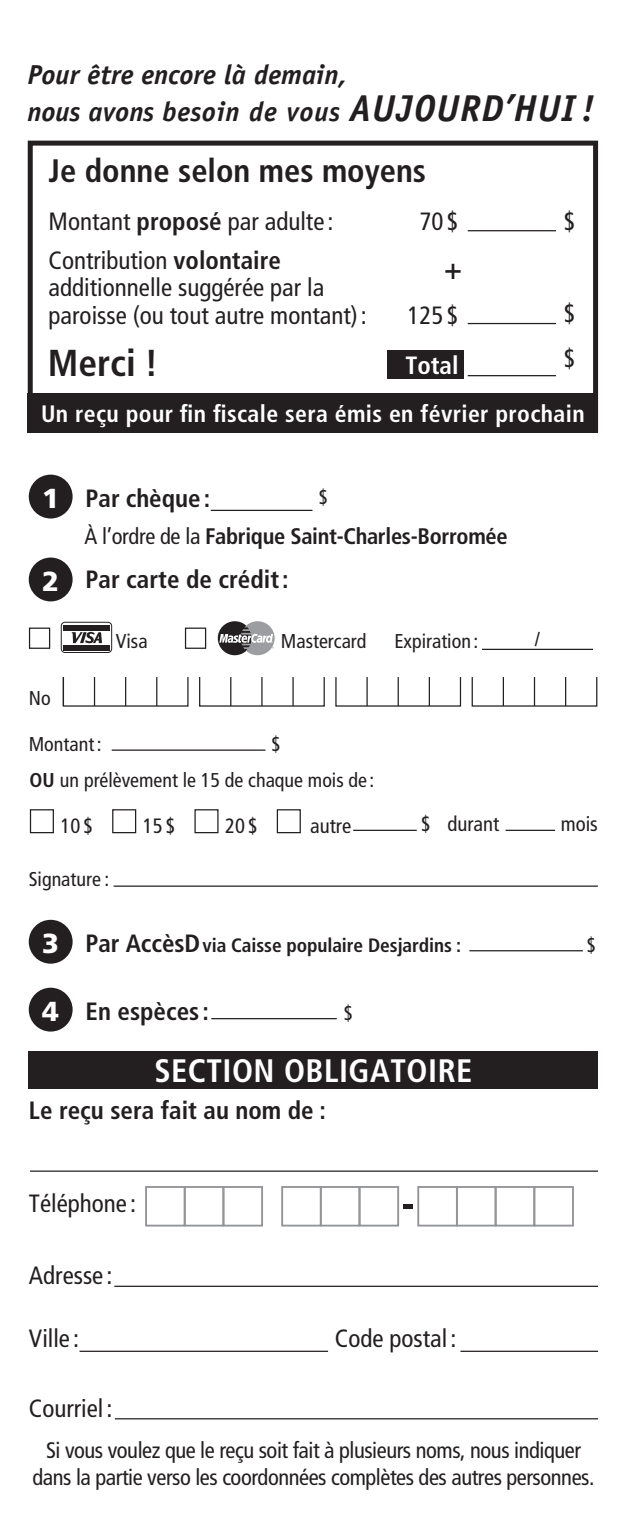
<style>
.page{position:relative;width:630px;height:1530px;background:#fff}
.page>*{position:absolute;margin:0;border:0;box-sizing:border-box;transform-origin:0 0}
.t1{font:700 condensed 37.5px "Frutiger";color:#231f20}
.t2{font:700 condensed 32.5px "Frutiger";color:#231f20}
.t3{font:700 condensed 32.5px "Frutiger";letter-spacing:.015em;color:#fff}
.t4{font:700 condensed 30px "Frutiger";color:#231f20}
.t5{font:italic 700 27.5px/37.5px "Officina Sans";color:#231f20}
.Normal_e{font:900 27.5px "Frutiger";color:#fff}
.t6{font:condensed 25px/27.5px "Frutiger";color:#231f20}
.t7{font:700 condensed 25px "Frutiger";color:#231f20}
.t8{font:700 condensed 25px "Frutiger";color:#fff}
.t9{font:700 condensed 23.75px "Frutiger";letter-spacing:.015em;color:#fff}
.t10{font:condensed 22.5px "Frutiger";letter-spacing:-.02em;color:#231f20}
.t11{font:700 condensed 22.5px "Frutiger";letter-spacing:-.015em;color:#231f20}
.t12{font:condensed 20.75px "Frutiger";color:#231f20}
.t13{font:condensed 20px "Frutiger";color:#231f20}
.t14{font:700 condensed 19.5px "Frutiger";letter-spacing:-.005em;color:#231f20}
.s1{font-size:37.5px}
.s2{font-weight:700}
.s3{font-weight:400}
.s4{font-size:25px}
</style>
<div class="page">
<div style="left:387px;top:350px;width:77px;height:29px;background:#231f20"></div>
<div style="left:28px;top:141px;width:570px;height:292px;border:5px solid #231f20"></div>
<div style="left:29px;top:1051px;width:569px;height:37px;background:#231f20"></div>
<hr style="left:211px;top:1018px;width:126px;height:1px;background:#231f20">
<hr style="left:114px;top:1286px;width:484px;height:1px;background:#231f20">
<hr style="left:80px;top:1351px;width:248px;height:1px;background:#231f20">
<hr style="left:115px;top:1418px;width:483px;height:1px;background:#231f20">
<hr style="left:468px;top:230px;width:88px;height:1px;background:#231f20">
<hr style="left:468px;top:323px;width:88px;height:1px;background:#231f20">
<hr style="left:468px;top:375px;width:88px;height:1px;background:#231f20">
<div style="left:29px;top:628px;width:21px;height:21px;border:1px solid #231f20"></div>
<svg style="left:63px;top:677px;width:1px;height:29px"></svg>
<svg style="left:94px;top:677px;width:1px;height:29px"></svg>
<svg style="left:125px;top:677px;width:1px;height:29px"></svg>
<svg style="left:156px;top:677px;width:1px;height:29px"></svg>
<svg style="left:230px;top:677px;width:1px;height:29px"></svg>
<hr style="left:261px;top:677px;width:2px;height:29px;background:#231f20">
<hr style="left:292px;top:677px;width:2px;height:29px;background:#231f20">
<hr style="left:366px;top:677px;width:2px;height:29px;background:#231f20">
<svg style="left:398px;top:677px;width:1px;height:29px"></svg>
<svg style="left:429px;top:677px;width:1px;height:29px"></svg>
<svg style="left:503px;top:677px;width:1px;height:29px"></svg>
<svg style="left:534px;top:677px;width:1px;height:29px"></svg>
<svg style="left:565px;top:677px;width:1px;height:29px"></svg>
<hr style="left:482px;top:649px;width:111px;height:1px;background:#231f20">
<div style="left:30px;top:809px;width:24px;height:24px;border:1px solid #231f20"></div>
<div style="left:112px;top:809px;width:24px;height:24px;border:1px solid #231f20"></div>
<div style="left:194px;top:809px;width:25px;height:24px;border:1px solid #231f20"></div>
<div style="left:277px;top:809px;width:24px;height:24px;border:1px solid #231f20"></div>
<hr style="left:353px;top:830px;width:64px;height:1px;background:#231f20">
<hr style="left:506px;top:830px;width:49px;height:1px;background:#231f20">
<hr style="left:112px;top:750px;width:153px;height:1px;background:#231f20">
<svg style="left:71px;top:631px;width:31px;height:13px"></svg>
<div style="left:63px;top:625px;width:46px;height:6px;background:#231f20"></div>
<div style="left:63px;top:645px;width:46px;height:6px;background:#231f20"></div>
<div style="left:61px;top:622px;width:51px;height:31px;border:1px solid #231f20;border-radius:4px"></div>
<div style="left:185px;top:628px;width:21px;height:21px;border:1px solid #231f20"></div>
<svg style="left:219px;top:621px;width:56px;height:34px"></svg>
<hr style="left:114px;top:886px;width:484px;height:1px;background:#231f20">
<div style="left:29px;top:558px;width:44px;height:43px;background:#231f20;border-radius:50%"></div>
<hr style="left:211px;top:510px;width:102px;height:1px;background:#231f20">
<div style="left:29px;top:475px;width:44px;height:44px;background:#231f20;border-radius:50%"></div>
<div style="left:29px;top:988px;width:44px;height:44px;background:#231f20;border-radius:50%"></div>
<hr style="left:460px;top:1351px;width:138px;height:1px;background:#231f20">
<div style="left:28px;top:394px;width:570px;height:39px;background:#231f20"></div>
<hr style="left:469px;top:950px;width:114px;height:1px;background:#231f20">
<div style="left:29px;top:920px;width:44px;height:44px;background:#231f20;border-radius:50%"></div>
<hr style="left:30px;top:1171px;width:568px;height:1px;background:#231f20">
<div style="left:145px;top:1186px;width:41px;height:41px;border:2px solid #939598"></div>
<div style="left:184px;top:1186px;width:40px;height:41px;border:2px solid #939598"></div>
<div style="left:223px;top:1186px;width:40px;height:41px;border:2px solid #939598"></div>
<div style="left:281px;top:1186px;width:41px;height:41px;border:2px solid #939598"></div>
<div style="left:320px;top:1186px;width:40px;height:41px;border:2px solid #939598"></div>
<div style="left:359px;top:1186px;width:40px;height:41px;border:2px solid #939598"></div>
<div style="left:417px;top:1186px;width:41px;height:41px;border:2px solid #939598"></div>
<div style="left:456px;top:1186px;width:41px;height:41px;border:2px solid #939598"></div>
<div style="left:495px;top:1186px;width:40px;height:41px;border:2px solid #939598"></div>
<div style="left:533px;top:1186px;width:41px;height:41px;border:2px solid #939598"></div>
<hr style="left:403px;top:1204px;width:10px;height:4px;background:#231f20">
<p class="t5" style="left:28px;top:56px;width:569px">Pour être encore là demain,<br>nous avons besoin de vous <span class="s1">AUJOURD’HUI!</span></p>
<p class="t2" style="left:49px;top:152px;width:379px">Je donne selon mes moyens</p>
<p class="t6" style="left:49px;top:208px;width:286px">Montant <span class="s2">proposé</span> par adulte :</p>
<p class="t6" style="left:420px;top:208px;width:41px">70$</p>
<p class="t6" style="left:49px;top:246px;width:320px">Contribution <span class="s2">volontaire </span>additionnelle suggérée par la paroisse (ou tout autre montant):</p>
<p class="t4" style="left:444px;top:251px;width:19px">+</p>
<p class="t6" style="left:408px;top:301px;width:53px">125 $</p>
<p class="t8" style="left:405px;top:350px;width:55px">Total</p>
<p class="t1" style="left:48px;top:341px;width:112px">Merci !</p>
<p class="t6" style="left:564px;top:208px;width:14px">$</p>
<p class="t6" style="left:564px;top:300px;width:14px">$</p>
<p class="t6" style="left:564px;top:345px;width:14px">$</p>
<p class="t9" style="left:41px;top:400px;width:545px">Un reçu pour fin fiscale sera émis en février prochain</p>
<p class="Normal_e" style="left:42px;top:481px;width:18px">1</p>
<p class="t7" style="left:86px;top:483px;width:126px">Par chèque :</p>
<p class="t13" style="left:318px;top:486px;width:11px">$</p>
<p class="Normal_e" style="left:42px;top:564px;width:18px">2</p>
<p class="t13" style="left:29px;top:686px;width:23px">No</p>
<p class="t11" style="left:84px;top:523px;width:425px"><span class="s3">À l’ordre de la</span> Fabrique Saint-Charles-Borromée</p>
<p class="t7" style="left:86px;top:564px;width:205px">Par carte de crédit:</p>
<p class="t13" style="left:116px;top:630px;width:33px">Visa</p>
<p class="t13" style="left:281px;top:630px;width:87px">Mastercard</p>
<p class="t13" style="left:394px;top:630px;width:85px">Expiration :</p>
<p class="t13" style="left:535px;top:627px;width:7px">/</p>
<p class="t13" style="left:29px;top:732px;width:74px">Montant:</p>
<p class="t13" style="left:271px;top:732px;width:11px">$</p>
<p class="t13" style="left:30px;top:769px;width:346px"><span class="s2">OU</span> un prélèvement le 15 de chaque mois de :</p>
<p class="t12" style="left:61px;top:814px;width:34px">10$</p>
<p class="t12" style="left:143px;top:814px;width:34px">15$</p>
<p class="t12" style="left:225px;top:814px;width:34px">20$</p>
<p class="t12" style="left:310px;top:814px;width:43px">autre</p>
<p class="t12" style="left:421px;top:812px;width:11px">$</p>
<p class="t12" style="left:448px;top:812px;width:53px">durant</p>
<p class="t12" style="left:561px;top:812px;width:39px">mois</p>
<p class="t13" style="left:29px;top:868px;width:82px">Signature :</p>
<p class="Normal_e" style="left:42px;top:927px;width:18px">3</p>
<p class="t14" style="left:86px;top:933px;width:377px"><span class="s4">Par AccèsD</span>via Caisse populaire Desjardins :</p>
<p class="t13" style="left:586px;top:933px;width:11px">$</p>
<p class="Normal_e" style="left:42px;top:994px;width:18px">4</p>
<p class="t7" style="left:86px;top:996px;width:125px">En espèces :</p>
<p class="t13" style="left:343px;top:1002px;width:11px">$</p>
<p class="t3" style="left:154px;top:1051px;width:320px">SECTION OBLIGATOIRE</p>
<p class="t7" style="left:29px;top:1096px;width:298px">Le reçu sera fait au nom de :</p>
<p class="t6" style="left:29px;top:1190px;width:109px">Téléphone :</p>
<p class="t6" style="left:29px;top:1262px;width:85px">Adresse :</p>
<p class="t6" style="left:29px;top:1325px;width:52px">Ville :</p>
<p class="t6" style="left:335px;top:1325px;width:123px">Code postal :</p>
<p class="t6" style="left:29px;top:1395px;width:85px">Courriel :</p>
<p class="t10" style="left:46px;top:1437px;width:537px">Si vous voulez que le reçu soit fait à plusieurs noms, nous indiquer</p>
<p class="t10" style="left:33px;top:1464px;width:564px">dans la partie verso les coordonnées complètes des autres personnes.</p>
</div>
